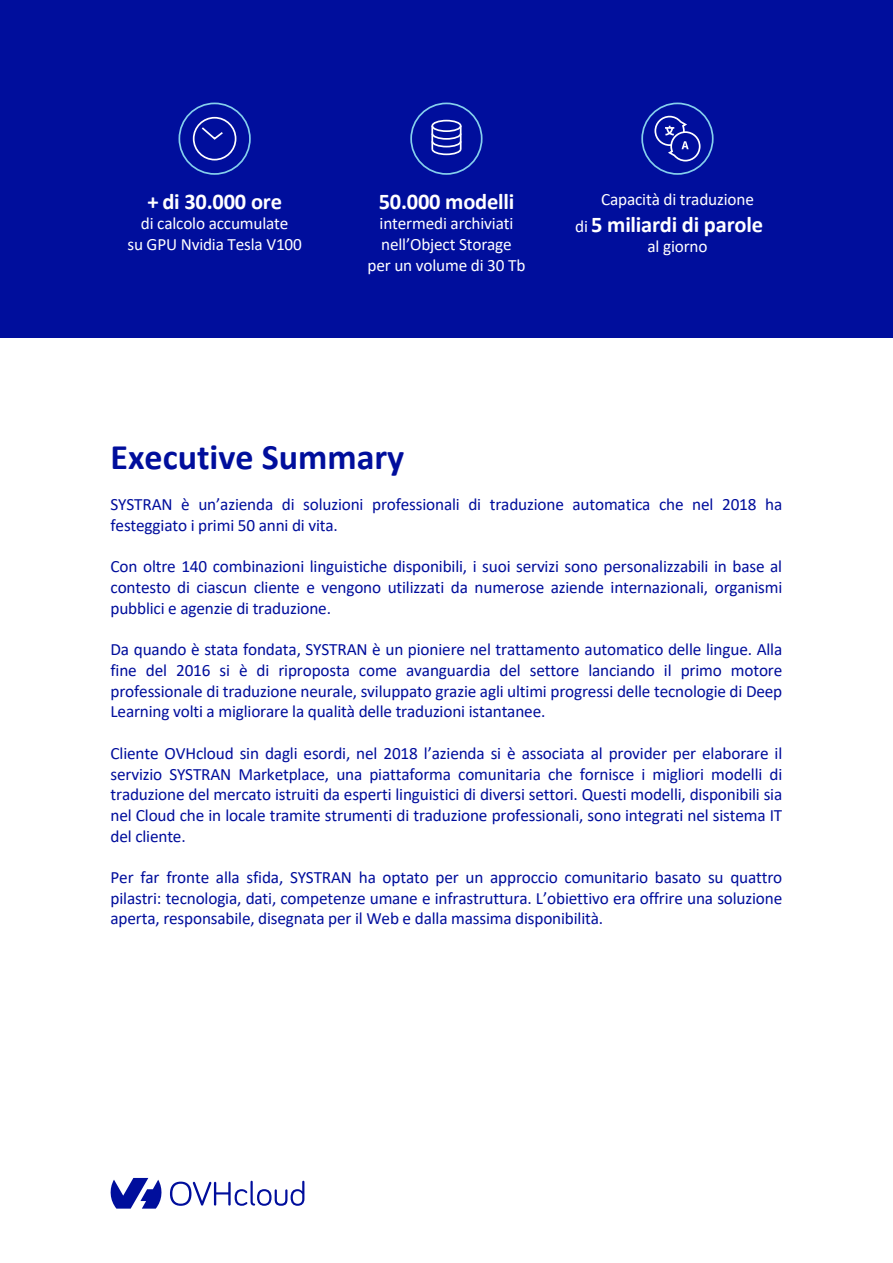
<style>
.page{position:relative;width:893px;height:1263px;background:#fff}
.page>*{position:absolute;margin:0;border:0;box-sizing:border-box;transform-origin:0 0}
.t1{font:700 36px "Calibri";color:#000e9c}
.t2{font:700 22.5px "Calibri";letter-spacing:-.01em;color:#fff}
.t3{font:17.25px/20.7px "Calibri";letter-spacing:-.01em;color:#000e9c;text-align:justify}
.t4{font:17.25px/20.7px "Calibri";letter-spacing:-.01em;color:#fff;text-align:center}
.s1{font-weight:400;font-size:17.25px}
</style>
<div class="page">
<div style="left:0;top:0;width:893px;height:337px;background:#000e9c"></div>
<svg style="left:110px;top:1178px;width:52px;height:30px"></svg>
<svg style="left:170px;top:1181px;width:134px;height:25px"></svg>
<div style="left:179px;top:103px;width:72px;height:72px;border:2px solid #85cfec;border-radius:50%"></div>
<div style="left:193px;top:117px;width:43px;height:43px;border:2px solid #fff;border-radius:50%"></div>
<svg style="left:201px;top:127px;width:22px;height:13px"></svg>
<div style="left:410px;top:103px;width:73px;height:72px;border:2px solid #85cfec;border-radius:50%"></div>
<div style="left:431px;top:120px;width:31px;height:12px;border:2px solid #fff;border-radius:50%"></div>
<svg style="left:431px;top:132px;width:31px;height:24px"></svg>
<hr style="left:431px;top:126px;width:2px;height:23px;background:#fff">
<hr style="left:460px;top:126px;width:2px;height:23px;background:#fff">
<div style="left:641px;top:103px;width:73px;height:72px;border:2px solid #85cfec;border-radius:50%"></div>
<svg style="left:654px;top:115px;width:47px;height:47px"></svg>
<h2 class="t2" style="left:147px;top:185px;width:136px">+ di 30.000 ore</h2>
<p class="t4" style="left:127px;top:213px;width:176px">di calcolo accumulate<br>su GPU Nvidia Tesla V100</p>
<h2 class="t2" style="left:379px;top:186px;width:137px">50.000 modelli</h2>
<p class="t4" style="left:368px;top:213px;width:159px">intermedi archiviati nell’Object Storage per un volume di 30 Tb</p>
<p class="t4" style="left:601px;top:188px;width:154px">Capacità di traduzione</p>
<h2 class="t2" style="left:575px;top:209px;width:189px"><span class="s1">di</span> 5 miliardi di parole</h2>
<p class="t4" style="left:647px;top:236px;width:62px">al giorno</p>
<h1 class="t1" style="left:111px;top:432px;width:295px">Executive Summary</h1>
<p class="t3" style="left:111px;top:494px;width:673px">SYSTRAN è un’azienda di soluzioni professionali di traduzione automatica che nel 2018 ha festeggiato i primi 50 anni di vita.</p>
<p class="t3" style="left:111px;top:556px;width:673px">Con oltre 140 combinazioni linguistiche disponibili, i suoi servizi sono personalizzabili in base al contesto di ciascun cliente e vengono utilizzati da numerose aziende internazionali, organismi pubblici e agenzie di traduzione.</p>
<p class="t3" style="left:111px;top:639px;width:673px">Da quando è stata fondata, SYSTRAN è un pioniere nel trattamento automatico delle lingue. Alla fine del 2016 si è di riproposta come avanguardia del settore lanciando il primo motore professionale di traduzione neurale, sviluppato grazie agli ultimi progressi delle tecnologie di Deep Learning volti a migliorare la qualità delle traduzioni istantanee.</p>
<p class="t3" style="left:111px;top:742px;width:673px">Cliente OVHcloud sin dagli esordi, nel 2018 l’azienda si è associata al provider per elaborare il servizio SYSTRAN Marketplace, una piattaforma comunitaria che fornisce i migliori modelli di traduzione del mercato istruiti da esperti linguistici di diversi settori. Questi modelli, disponibili sia nel Cloud che in locale tramite strumenti di traduzione professionali, sono integrati nel sistema IT del cliente.</p>
<p class="t3" style="left:111px;top:866px;width:673px">Per far fronte alla sfida, SYSTRAN ha optato per un approccio comunitario basato su quattro pilastri: tecnologia, dati, competenze umane e infrastruttura. L’obiettivo era offrire una soluzione aperta, responsabile, disegnata per il Web e dalla massima disponibilità.</p>
</div>
